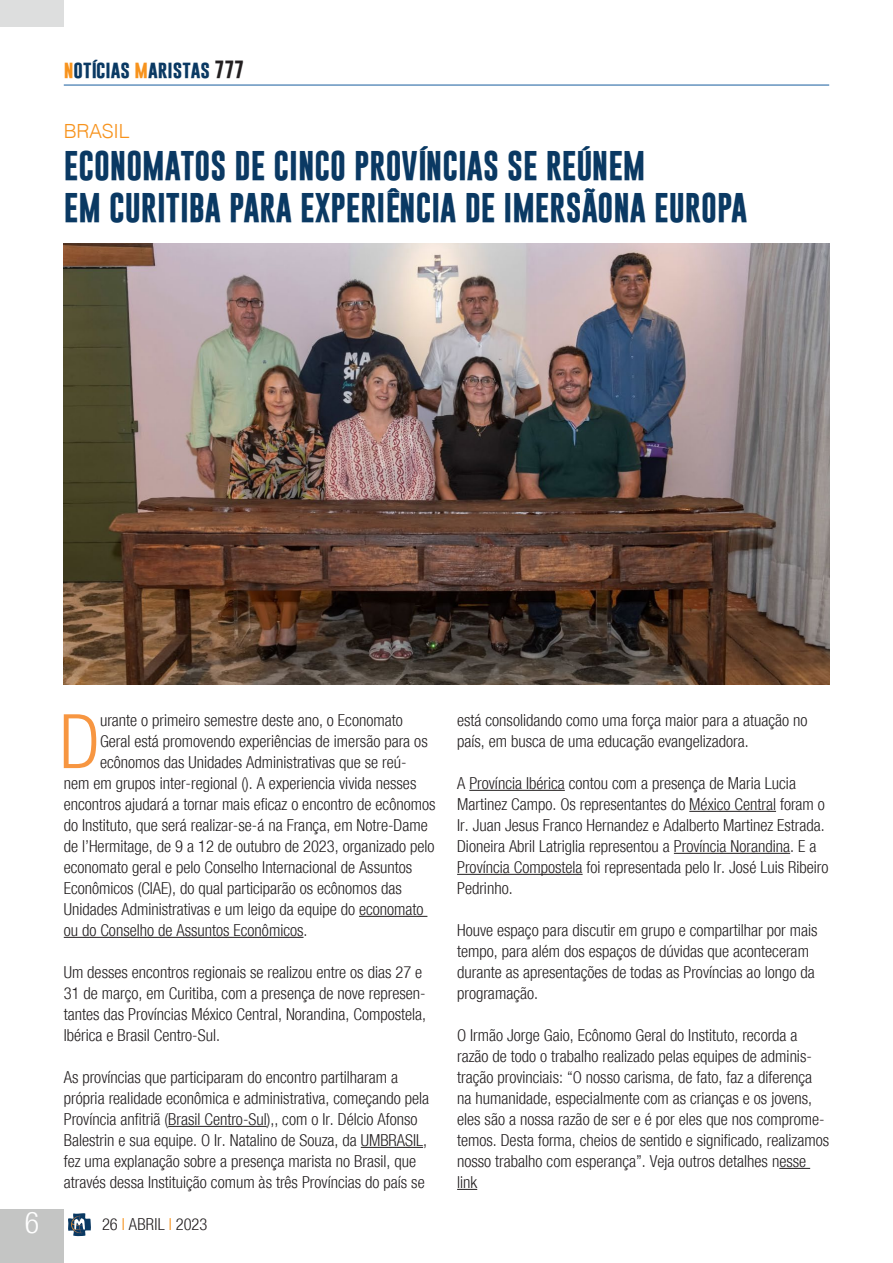
<style>
.page{position:relative;width:893px;height:1263px;background:#fff}
.page>*{position:absolute;margin:0;border:0;box-sizing:border-box;transform-origin:0 0}
.Testo_normal{font:300 condensed 75.3px "Helvetica Neue";color:#f79641}
.Titolo{font:700 30px "Gobold";color:#0a3963}
.t1{font:300 condensed 30px "Helvetica Neue";color:#fff}
.sommario{font:300 19.5px "Helvetica";letter-spacing:-.015em;color:#f7931d}
.t2{font:700 18px "Gobold";color:#0a3963}
.Testo_normal-2{font:300 condensed 16.5px/21px "Helvetica Neue";color:#231f20}
.s1{color:#f7931d}
.s2{color:#231f20}
</style>
<div class="page">
<div style="left:0;top:1209px;width:64px;height:54px;background:#c4c5c4"></div>
<hr style="left:64px;top:85px;width:765px;height:1px;background:#175d9e">
<svg style="left:68px;top:1213px;width:23px;height:23px"></svg>
<div style="left:0;top:0;width:64px;height:27px;background:#dddede"></div>
<hr style="left:359px;top:916px;width:68px;height:1px;background:#231f20">
<hr style="left:64px;top:937px;width:240px;height:1px;background:#231f20">
<hr style="left:168px;top:1126px;width:99px;height:1px;background:#231f20">
<hr style="left:361px;top:1147px;width:62px;height:1px;background:#231f20">
<hr style="left:469px;top:790px;width:96px;height:1px;background:#231f20">
<hr style="left:689px;top:811px;width:87px;height:1px;background:#231f20">
<hr style="left:674px;top:853px;width:116px;height:1px;background:#231f20">
<hr style="left:457px;top:874px;width:126px;height:1px;background:#231f20">
<hr style="left:779px;top:1168px;width:31px;height:1px;background:#231f20">
<svg style="left:457px;top:1189px;width:20px;height:1px"></svg>
<img style="left:64px;top:243px;width:765px;height:441px">
<p class="t2" style="left:64px;top:57px;width:182px"><span class="s1">n</span>otícias <span class="s1">m</span>aristas <span class="s2">777</span></p>
<p class="sommario" style="left:64px;top:114px;width:67px">BRASIL</p>
<p class="Titolo" style="left:64px;top:146px;width:583px">ECONOMATOS DE CINCO PROVÍNCIAS SE REÚNEM</p>
<p class="Titolo" style="left:64px;top:188px;width:685px">EM CURITIBA PARA EXPERIÊNCIA DE IMERSÃONA EUROPA</p>
<h2 class="t1" style="left:25px;top:1205px;width:16px">6</h2>
<p class="Testo_normal" style="left:60px;top:698px;width:42px">D</p>
<p class="Testo_normal-2" style="left:100px;top:710px;width:304px">urante o primeiro semestre deste ano, o Economato</p>
<p class="Testo_normal-2" style="left:100px;top:731px;width:329px">Geral está promovendo experiências de imersão para os</p>
<p class="Testo_normal-2" style="left:100px;top:752px;width:308px">ecônomos das Unidades Administrativas que se reú-</p>
<p class="Testo_normal-2" style="left:64px;top:773px;width:354px">nem em grupos inter-regional (). A experiencia vivida nesses</p>
<p class="Testo_normal-2" style="left:64px;top:794px;width:373px">encontros ajudará a tornar mais eficaz o encontro de ecônomos</p>
<p class="Testo_normal-2" style="left:64px;top:815px;width:366px">do Instituto, que será realizar-se-á na França, em Notre-Dame</p>
<p class="Testo_normal-2" style="left:64px;top:836px;width:372px">de l’Hermitage, de 9 a 12 de outubro de 2023, organizado pelo</p>
<p class="Testo_normal-2" style="left:64px;top:857px;width:350px">economato geral e pelo Conselho Internacional de Assuntos</p>
<p class="Testo_normal-2" style="left:64px;top:878px;width:340px">Econômicos (CIAE), do qual participarão os ecônomos das</p>
<p class="Testo_normal-2" style="left:64px;top:899px;width:361px">Unidades Administrativas e um leigo da equipe do economato</p>
<p class="Testo_normal-2" style="left:64px;top:920px;width:245px">ou do Conselho de Assuntos Econômicos.</p>
<p class="Testo_normal-2" style="left:64px;top:962px;width:364px">Um desses encontros regionais se realizou entre os dias 27 e 31 de março, em Curitiba, com a presença de nove represen&shy;tantes das Províncias México Central, Norandina, Compostela, Ibérica e Brasil Centro-Sul.</p>
<p class="Testo_normal-2" style="left:64px;top:1067px;width:367px">As províncias que participaram do encontro partilharam a própria realidade econômica e administrativa, começando pela Província anfitriã (Brasil Centro-Sul),, com o Ir. Délcio Afonso Balestrin e sua equipe. O Ir. Natalino de Souza, da UMBRASIL, fez uma explanação sobre a presença marista no Brasil, que através dessa Instituição comum às três Províncias do país se</p>
<p class="Testo_normal-2" style="left:102px;top:1214px;width:107px">26 <span class="s1">I</span> ABRIL <span class="s1">I</span> 2023</p>
<p class="Testo_normal-2" style="left:457px;top:710px;width:352px">está consolidando como uma força maior para a atuação no país, em busca de uma educação evangelizadora.</p>
<p class="Testo_normal-2" style="left:457px;top:773px;width:373px">A Província Ibérica contou com a presença de Maria Lucia Martinez Campo. Os representantes do México Central foram o Ir. Juan Jesus Franco Hernandez e Adalberto Martinez Estrada.<br>Dioneira Abril Latriglia representou a Província Norandina. E a Província Compostela foi representada pelo Ir. José Luis Ribeiro Pedrinho.</p>
<p class="Testo_normal-2" style="left:457px;top:920px;width:362px">Houve espaço para discutir em grupo e compartilhar por mais tempo, para além dos espaços de dúvidas que aconteceram durante as apresentações de todas as Províncias ao longo da programação.</p>
<p class="Testo_normal-2" style="left:457px;top:1025px;width:374px">O Irmão Jorge Gaio, Ecônomo Geral do Instituto, recorda a razão de todo o trabalho realizado pelas equipes de adminis&shy;tração provinciais: “O nosso carisma, de fato, faz a diferença na humanidade, especialmente com as crianças e os jovens, eles são a nossa razão de ser e é por eles que nos comprome&shy;temos. Desta forma, cheios de sentido e significado, realizamos nosso trabalho com esperança”. Veja outros detalhes nesse link</p>
</div>
